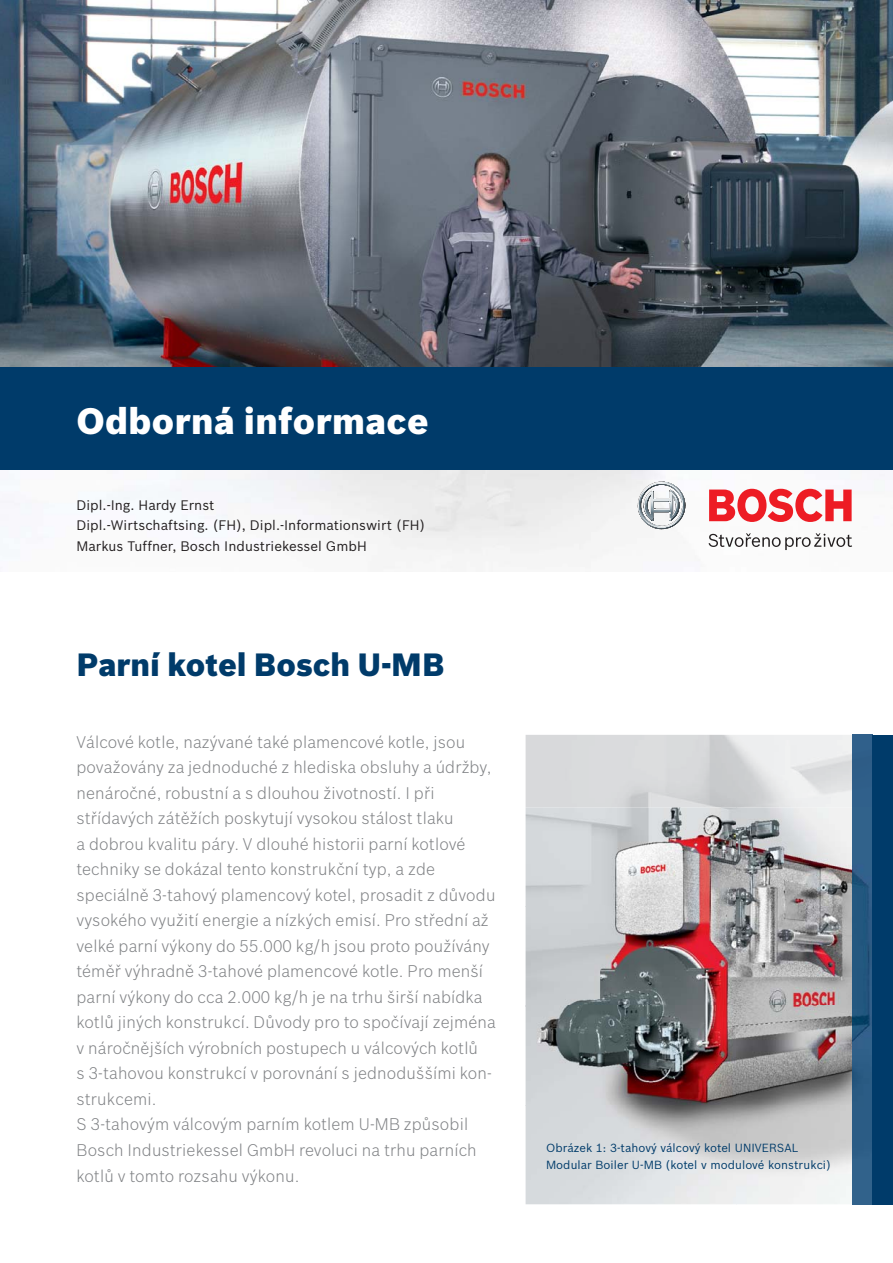
<style>
.page{position:relative;width:893px;height:1263px;background:#fff}
.page>*{position:absolute;margin:0;border:0;box-sizing:border-box;transform-origin:0 0}
.t1{font:900 36px "Bosch Sans";letter-spacing:.01em;color:#fff}
.t2{font:900 31.5px "Bosch Sans";color:#003b6a}
.t3{font:300 16.5px/25.5px "Bosch Sans";letter-spacing:.01em;color:#808285}
.t4{font:13.5px/20.4px "Bosch Sans";color:#231f20}
.t5{font:11.55px/16.4px "Bosch Sans";letter-spacing:.005em;color:#003b6a}
</style>
<div class="page">
<img style="left:0;top:0;width:893px;height:367px">
<svg style="left:0;top:469px;width:893px;height:99px"></svg>
<svg style="left:638px;top:482px;width:47px;height:47px"></svg>
<svg style="left:708px;top:533px;width:144px;height:17px"></svg>
<svg style="left:709px;top:489px;width:143px;height:33px"></svg>
<div style="left:0;top:367px;width:893px;height:102px;background:#003b6a"></div>
<img style="left:526px;top:807px;width:326px;height:298px">
<img style="left:526px;top:1105px;width:326px;height:99px">
<div style="left:873px;top:735px;width:20px;height:469px;background:#003b6a"></div>
<img style="left:852px;top:735px;width:21px;height:469px">
<h1 class="t1" style="left:77px;top:405px;width:354px">Odborná informace</h1>
<p class="t4" style="left:77px;top:495px;width:350px">Dipl.-Ing. Hardy Ernst<br>Dipl.-Wirtschaftsing. (FH), Dipl.-Informationswirt (FH)<br>Markus Tuffner, Bosch Industriekessel GmbH</p>
<h2 class="t2" style="left:77px;top:650px;width:369px">Parní kotel Bosch U-MB</h2>
<p class="t3" style="left:77px;top:730px;width:421px">Válcové kotle, nazývané také plamencové kotle, jsou považovány za jednoduché z hlediska obsluhy a údržby, nenáročné, robustní a s dlouhou životností. I při střídavých zátěžích poskytují vysokou stálost tlaku<br>a dobrou kvalitu páry. V dlouhé historii parní kotlové techniky se dokázal tento konstrukční typ, a zde speciálně 3-tahový plamencový kotel, prosadit z důvodu vysokého využití energie a nízkých emisí. Pro střední až velké parní výkony do 55.000 kg/h jsou proto používány téměř výhradně 3-tahové plamencové kotle. Pro menší parní výkony do cca 2.000 kg/h je na trhu širší nabídka kotlů jiných konstrukcí. Důvody pro to spočívají zejména v náročnějších výrobních postupech u válcových kotlů<br>s 3-tahovou konstrukcí v porovnání s jednoduššími kon&shy;strukcemi.<br>S 3-tahovým válcovým parním kotlem U-MB způsobil Bosch Industriekessel GmbH revoluci na trhu parních kotlů v tomto rozsahu výkonu.</p>
<p class="t5" style="left:546px;top:1140px;width:287px">Obrázek 1: 3-tahový válcový kotel UNIVERSAL<br>Modular Boiler U-MB (kotel v modulové konstrukci)</p>
</div>
